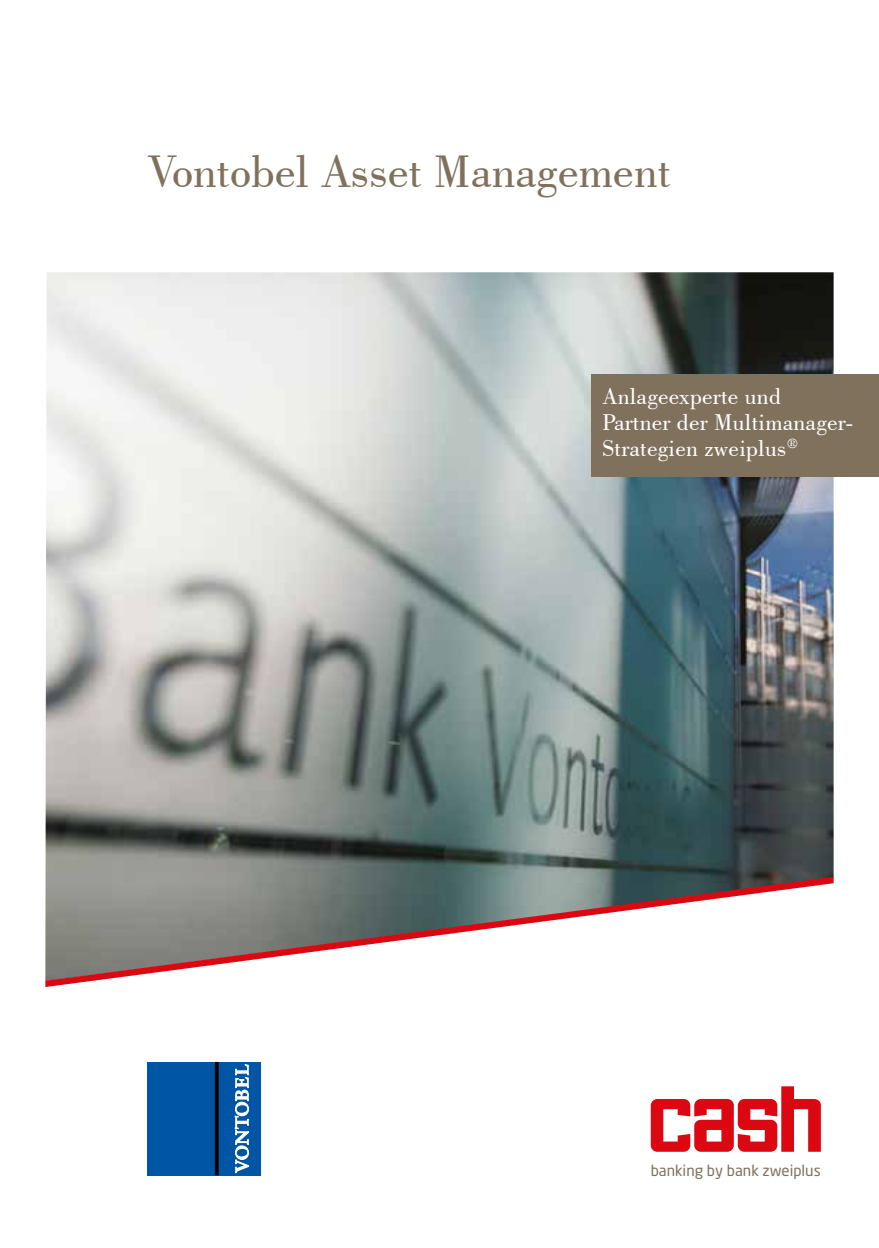
<style>
.page{position:relative;width:879px;height:1248px;background:#fff}
.page>*{position:absolute;margin:0;border:0;box-sizing:border-box;transform-origin:0 0}
.t1{font:48px "Bodoni BT";color:#80715d}
.t2{font:24px/26px "Bodoni BT";letter-spacing:.01em;color:#fff}
.t3{font:15px "Neo Sans Pro";color:#80715d}
</style>
<div class="page">
<img style="left:45px;top:272px;width:788px;height:604px">
<svg style="left:45px;top:876px;width:788px;height:110px"></svg>
<div style="left:147px;top:1061px;width:114px;height:114px;background:#0056a4"></div>
<svg style="left:215px;top:1061px;width:4px;height:114px"></svg>
<svg style="left:235px;top:1064px;width:14px;height:108px"></svg>
<svg style="left:651px;top:1086px;width:170px;height:65px"></svg>
<div style="left:591px;top:374px;width:288px;height:103px;background:#80715d"></div>
<h1 class="t1" style="left:147px;top:142px;width:525px">Vontobel Asset Management</h1>
<p class="t2" style="left:602px;top:382px;width:252px">Anlageexperte und<br>Partner der Multimanager-<br>Strategien zweiplus<sup>®</sup></p>
<p class="t3" style="left:651px;top:1161px;width:171px">banking by bank zweiplus</p>
</div>
